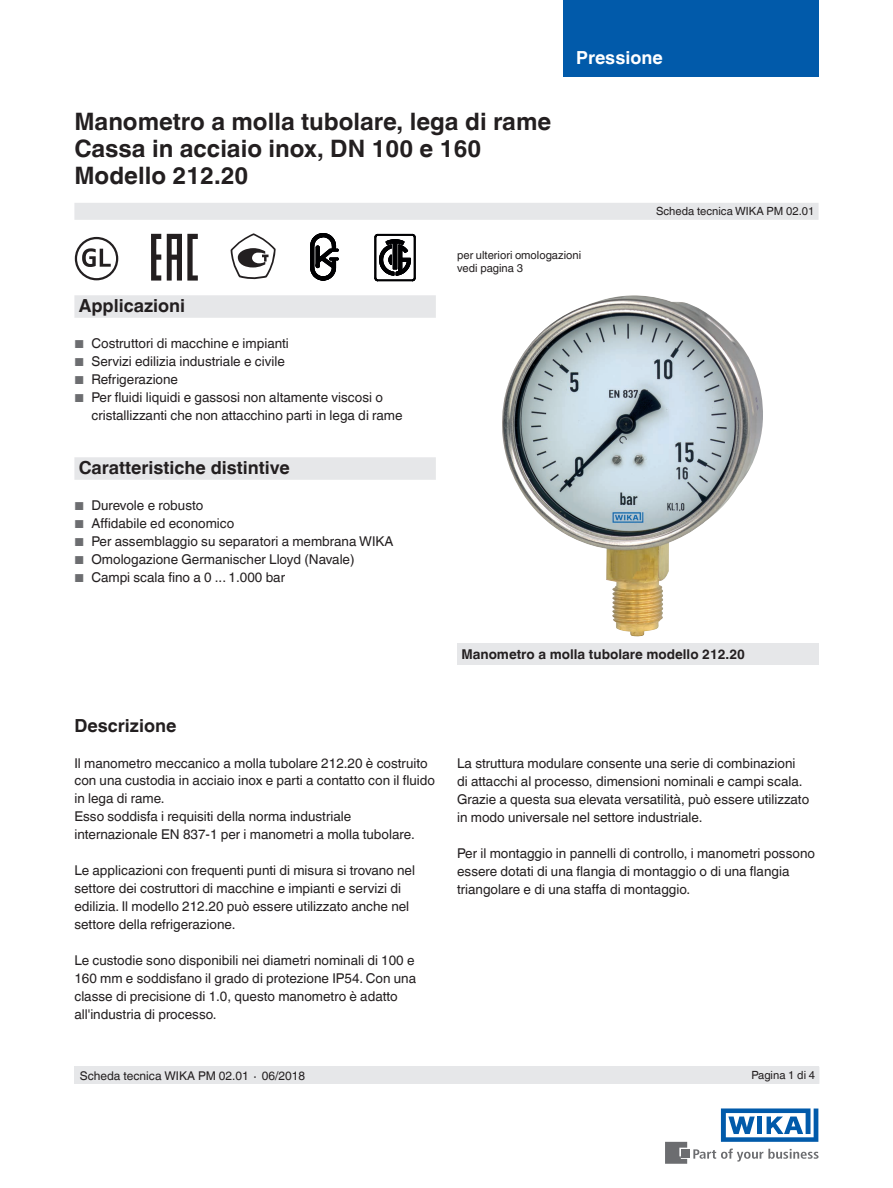
<style>
.page{position:relative;width:893px;height:1188px;background:#fff}
.page>*{position:absolute;margin:0;border:0;box-sizing:border-box;transform-origin:0 0}
.t1{font:700 24px/27px "Helvetica World";color:#231f20}
.t2{font:700 18px "Helvetica World";color:#231f20}
.t3{font:700 18px "Helvetica World";color:#fff}
.t4{font:13.5px/18px "Helvetica World";color:#231f20}
.t5{font:700 13.5px "Helvetica World";color:#231f20}
.t6{font:12px "Helvetica World";color:#231f20}
.t7{font:11.25px/12.3px "Helvetica World";color:#231f20}
.s1{font-size:11.55px;color:#6c6d70}
.s2{font-size:11.25px}
</style>
<div class="page">
<svg style="left:693px;top:1149px;width:126px;height:13px"></svg>
<div style="left:682px;top:1150px;width:8px;height:8px;background:#6c6d70"></div>
<svg style="left:665px;top:1142px;width:22px;height:22px"></svg>
<svg style="left:721px;top:1108px;width:97px;height:34px"></svg>
<div style="left:563px;top:0;width:256px;height:76px;background:#015aaa"></div>
<div style="left:74px;top:203px;width:745px;height:17px;background:#e6e7e9"></div>
<div style="left:74px;top:1066px;width:745px;height:18px;background:#e6e7e9"></div>
<div style="left:75px;top:237px;width:43px;height:43px;border:2px solid #231f20;border-radius:50%"></div>
<svg style="left:82px;top:248px;width:29px;height:19px"></svg>
<svg style="left:151px;top:234px;width:10px;height:47px"></svg>
<svg style="left:167px;top:234px;width:31px;height:47px"></svg>
<svg style="left:231px;top:233px;width:45px;height:47px"></svg>
<svg style="left:311px;top:233px;width:27px;height:47px"></svg>
<svg style="left:375px;top:234px;width:40px;height:47px"></svg>
<div style="left:457px;top:643px;width:362px;height:21px;background:#e6e7e9"></div>
<div style="left:74px;top:295px;width:362px;height:23px;background:#e6e7e9"></div>
<div style="left:74px;top:457px;width:362px;height:23px;background:#e6e7e9"></div>
<img style="left:502px;top:295px;width:261px;height:342px">
<h1 class="t1" style="left:74px;top:108px;width:478px">Manometro a molla tubolare, lega di rame<br>Cassa in acciaio inox, DN 100 e 160<br>Modello 212.20</h1>
<h2 class="t3" style="left:576px;top:47px;width:88px">Pressione</h2>
<p class="t7" style="left:656px;top:205px;width:160px">Scheda tecnica WIKA PM 02.01</p>
<h2 class="t2" style="left:79px;top:296px;width:108px">Applicazioni</h2>
<p class="t4" style="left:74px;top:335px;width:216px"><span class="s1">■</span> Costruttori di macchine e impianti</p>
<p class="t4" style="left:74px;top:353px;width:212px"><span class="s1">■</span> Servizi edilizia industriale e civile</p>
<p class="t4" style="left:74px;top:371px;width:105px"><span class="s1">■</span> Refrigerazione</p>
<p class="t4" style="left:91px;top:389px;width:313px;text-indent:-17px"><span class="s1">■</span> Per fluidi liquidi e gassosi non altamente viscosi o cristallizzanti che non attacchino parti in lega di rame</p>
<h2 class="t2" style="left:79px;top:458px;width:213px">Caratteristiche distintive</h2>
<p class="t4" style="left:74px;top:497px;width:130px"><span class="s1">■</span> Durevole e robusto</p>
<p class="t4" style="left:74px;top:515px;width:161px"><span class="s1">■</span> Affidabile ed economico</p>
<p class="t4" style="left:74px;top:533px;width:321px"><span class="s1">■</span> Per assemblaggio su separatori a membrana WIKA</p>
<p class="t4" style="left:74px;top:551px;width:282px"><span class="s1">■</span> Omologazione Germanischer Lloyd (Navale)</p>
<p class="t4" style="left:74px;top:569px;width:212px"><span class="s1">■</span> Campi scala fino a 0 ... 1.000 bar</p>
<p class="t7" style="left:457px;top:249px;width:126px">per ulteriori omologazioni vedi pagina 3</p>
<p class="t5" style="left:461px;top:646px;width:285px">Manometro a molla tubolare modello 212.20</p>
<h2 class="t2" style="left:74px;top:715px;width:103px">Descrizione</h2>
<p class="t4" style="left:74px;top:754px;width:362px">Il manometro meccanico a molla tubolare 212.20 è costruito con una custodia in acciaio inox e parti a contatto con il fluido in lega di rame.<br>Esso soddisfa i requisiti della norma industriale internazionale EN 837-1 per i manometri a molla tubolare.</p>
<p class="t4" style="left:74px;top:862px;width:342px">Le applicazioni con frequenti punti di misura si trovano nel settore dei costruttori di macchine e impianti e servizi di edilizia. Il modello 212.20 può essere utilizzato anche nel settore della refrigerazione.</p>
<p class="t4" style="left:74px;top:952px;width:343px">Le custodie sono disponibili nei diametri nominali di 100 e 160 mm e soddisfano il grado di protezione IP54. Con una classe di precisione di 1.0, questo manometro è adatto all'industria di processo.</p>
<p class="t6" style="left:80px;top:1069px;width:227px">Scheda tecnica WIKA PM 02.01 <span class="s2">∙</span> 06/2018</p>
<p class="t4" style="left:457px;top:754px;width:354px">La struttura modulare consente una serie di combinazioni di attacchi al processo, dimensioni nominali e campi scala.<br>Grazie a questa sua elevata versatilità, può essere utilizzato in modo universale nel settore industriale.</p>
<p class="t4" style="left:457px;top:844px;width:359px">Per il montaggio in pannelli di controllo, i manometri possono essere dotati di una flangia di montaggio o di una flangia triangolare e di una staffa di montaggio.</p>
<p class="t7" style="left:751px;top:1069px;width:65px">Pagina 1 di 4</p>
</div>
